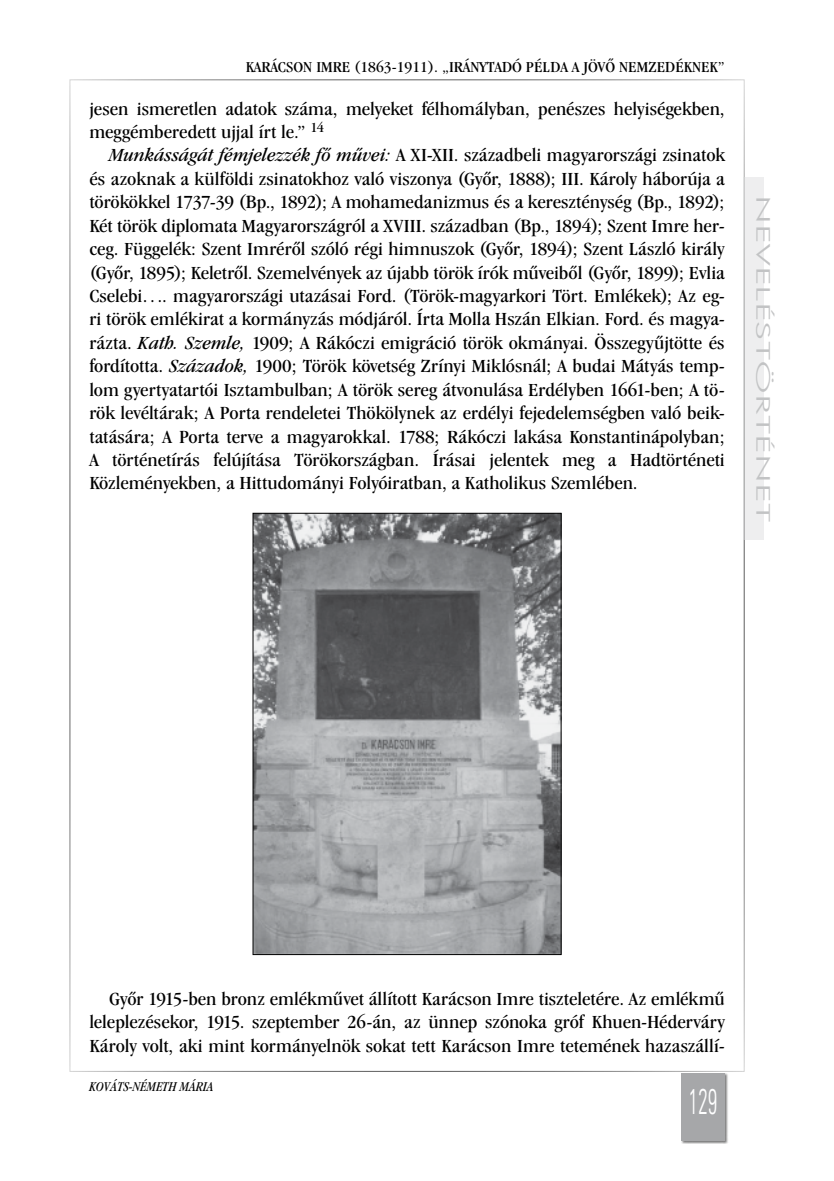
<style>
.page{position:relative;width:834px;height:1181px;background:#fff}
.page>*{position:absolute;margin:0;border:0;box-sizing:border-box;transform-origin:0 0}
.t1{font:300 35.7px "Zurich Lt Cn BT";color:#fff;scale:.59 1}
.t2{font:19.25px/23.4px "Garmd ITC Bk Cn BT";color:#000;text-align:justify;scale:1.15 1}
.t3{font:300 18.9px "Futura Lt BT";color:#808285;scale:2.06 1}
.t4{font:15.75px "Garmd ITC Bk Cn BT";color:#000;scale:1.15 1}
.t5{font:italic 14px "Garmd ITC Bk Cn BT";color:#000}
.s1{font-style:italic}
</style>
<div class="page">
<div style="left:743px;top:177px;width:20px;height:363px;background:#eeeeef"></div>
<div style="left:680px;top:1072px;width:48px;height:71px;background:#000;opacity:.75"></div>
<div style="left:681px;top:1072px;width:43px;height:68px;background:#a6a7a9"></div>
<img style="left:254px;top:515px;width:305px;height:438px">
<div style="left:252px;top:513px;width:309px;height:442px;border:1px solid #000"></div>
<p class="t4" style="left:246px;top:58px;width:418px">KARÁCSON IMRE (1863-1911). „IRÁNYTADÓ PÉLDA A JÖVŐ NEMZEDÉKNEK”</p>
<p class="t2" style="left:89px;top:97px;width:554px">jesen ismeretlen adatok száma, melyeket félhomályban, penészes helyiségekben, meggémberedett ujjal írt le.” <sup>14</sup></p>
<p class="t2" style="left:89px;top:143px;width:554px;text-indent:20px"><span class="s1">Munkásságát fémjelezzék fő művei:</span> A XI-XII. századbeli magyarországi zsinatok és azoknak a külföldi zsinatokhoz való viszonya (Győr, 1888); III. Károly háborúja a törökökkel 1737-39 (Bp., 1892); A mohamedanizmus és a kereszténység (Bp., 1892); Két török diplomata Magyarországról a XVIII. században (Bp., 1894); Szent Imre her&shy;ceg. Függelék: Szent Imréről szóló régi himnuszok (Győr, 1894); Szent László király (Győr, 1895); Keletről. Szemelvények az újabb török írók műveiből (Győr, 1899); Evlia Cselebi…. magyarországi utazásai Ford. (Török-magyarkori Tört. Emlékek); Az eg&shy;ri török emlékirat a kormányzás módjáról. Írta Molla Hszán Elkian. Ford. és magya&shy;rázta. <span class="s1">Kath. Szemle,</span> 1909; A Rákóczi emigráció török okmányai. Összegyűjtötte és fordította. <span class="s1">Századok,</span> 1900; Török követség Zrínyi Miklósnál; A budai Mátyás temp&shy;lom gyertyatartói Isztambulban; A török sereg átvonulása Erdélyben 1661-ben; A tö&shy;rök levéltárak; A Porta rendeletei Thökölynek az erdélyi fejedelemségben való beik&shy;tatására; A Porta terve a magyarokkal. 1788; Rákóczi lakása Konstantinápolyban; A történetírás felújítása Törökországban. Írásai jelentek meg a Hadtörténeti Közleményekben, a Hittudományi Folyóiratban, a Katholikus Szemlében.</p>
<p class="t3" style="left:774px;top:195px;width:160px;rotate:90deg">NEVELÉSTÖRTÉNET</p>
<p class="t2" style="left:89px;top:986px;width:554px;text-indent:20px">Győr 1915-ben bronz emlékművet állított Karácson Imre tiszteletére. Az emlékmű leleplezésekor, 1915. szeptember 26-án, az ünnep szónoka gróf Khuen-Héderváry Károly volt, aki mint kormányelnök sokat tett Karácson Imre tetemének hazaszállí-</p>
<p class="t5" style="left:89px;top:1078px;width:126px">KOVÁTS-NÉMETH MÁRIA</p>
<h1 class="t1" style="left:688px;top:1080px;width:51px">129</h1>
</div>
